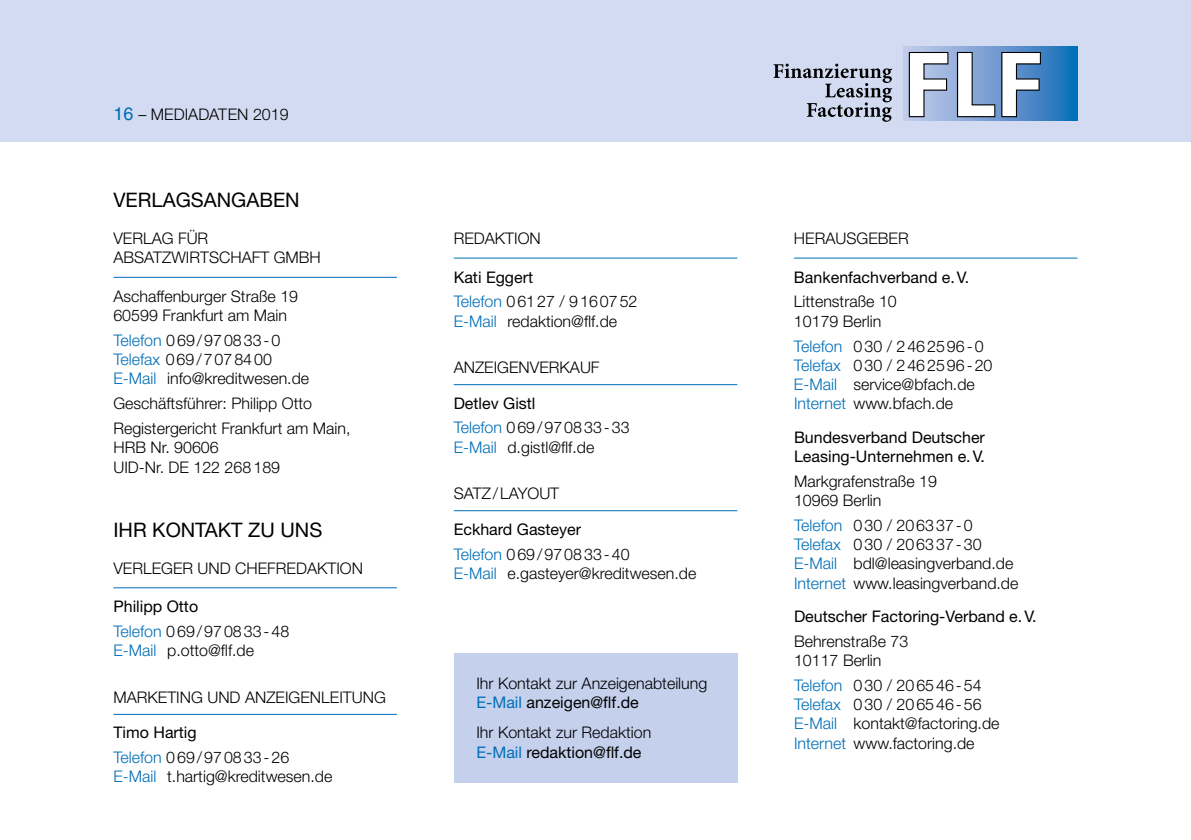
<style>
.page{position:relative;width:1191px;height:840px;background:#fff}
.page>*{position:absolute;margin:0;border:0;box-sizing:border-box;transform-origin:0 0}
.t1{font:20px "Helvetica Neue";color:#000}
.t2{font:300 16px/19.2px "Helvetica Neue";color:#000}
.t3{font:16px/24.8px "Helvetica Neue";color:#000}
.s1{font-family:"Helvetica";font-weight:400;font-size:18px;color:#006eb7}
.s2{color:#006eb7}
.s3{font-weight:400}
.s4{font-weight:300;color:#006eb7}
.s5{font-weight:300}
.s6{font-weight:400;color:#006eb7}
</style>
<div class="page">
<div style="left:0;top:0;width:1191px;height:142px;background:#d2dbf1"></div>
<svg style="left:903px;top:47px;width:174px;height:74px;background:#448ac7"></svg>
<svg style="left:773px;top:64px;width:119px;height:58px"></svg>
<svg style="left:907px;top:51px;width:135px;height:67px;background:#a9bbd3"></svg>
<hr style="left:113px;top:277px;width:284px;height:1px;background:#006eb7">
<hr style="left:113px;top:713px;width:284px;height:1px;background:#006eb7">
<hr style="left:113px;top:587px;width:284px;height:1px;background:#006eb7">
<hr style="left:454px;top:384px;width:283px;height:1px;background:#006eb7">
<hr style="left:454px;top:510px;width:283px;height:1px;background:#006eb7">
<hr style="left:454px;top:257px;width:283px;height:1px;background:#006eb7">
<div style="left:454px;top:653px;width:283px;height:129px;background:#c4d0ec"></div>
<hr style="left:794px;top:257px;width:283px;height:1px;background:#006eb7">
<p class="t2" style="left:113px;top:105px;width:177px"><span class="s1">16</span> – MEDIADATEN 2019</p>
<p class="t1" style="left:113px;top:188px;width:188px">VERLAGSANGABEN</p>
<p class="t2" style="left:113px;top:228px;width:209px">VERLAG FÜR<br>ABSATZWIRTSCHAFT GMBH</p>
<p class="t2" style="left:113px;top:286px;width:186px">Aschaffenburger Straße 19<br>60599 Frankfurt am Main</p>
<p class="t2" style="left:113px;top:330px;width:197px"><span class="s2">Telefon</span> 069/970833-0<br><span class="s2">Telefax</span> 069/7078400<br><span class="s2">E-Mail</span> info@kreditwesen.de</p>
<p class="t2" style="left:113px;top:390px;width:239px;line-height:24.8px">Geschäftsführer: Philipp Otto<br>Registergericht Frankfurt am Main,</p>
<p class="t2" style="left:113px;top:437px;width:168px">HRB Nr. 90606<br>UID-Nr. DE 122 268 189</p>
<p class="t1" style="left:113px;top:517px;width:210px">IHR KONTAKT ZU UNS</p>
<p class="t2" style="left:113px;top:557px;width:251px">VERLEGER UND CHEFREDAKTION</p>
<p class="t2" style="left:113px;top:593px;width:177px;line-height:24.8px"><span class="s3">Philipp Otto<br></span><span class="s2">Telefon</span> 069/970833-48</p>
<p class="t2" style="left:113px;top:640px;width:142px"><span class="s2">E-Mail</span> p.otto@flf.de</p>
<p class="t2" style="left:113px;top:687px;width:274px">MARKETING UND ANZEIGENLEITUNG</p>
<p class="t2" style="left:113px;top:719px;width:177px;line-height:24.8px"><span class="s3">Timo Hartig<br></span><span class="s2">Telefon</span> 069/970833-26</p>
<p class="t2" style="left:113px;top:766px;width:220px"><span class="s2">E-Mail</span> t.hartig@kreditwesen.de</p>
<p class="t2" style="left:454px;top:228px;width:89px">REDAKTION</p>
<p class="t2" style="left:454px;top:264px;width:185px;line-height:24.8px"><span class="s3">Kati Eggert<br></span><span class="s2">Telefon</span> 06127 / 9160752</p>
<p class="t2" style="left:454px;top:311px;width:165px"><span class="s2">E-Mail</span> redaktion@flf.de</p>
<p class="t2" style="left:454px;top:357px;width:147px">ANZEIGENVERKAUF</p>
<p class="t2" style="left:454px;top:390px;width:177px;line-height:24.8px"><span class="s3">Detlev Gistl<br></span><span class="s2">Telefon</span> 069/970833-33</p>
<p class="t2" style="left:454px;top:437px;width:142px"><span class="s2">E-Mail</span> d.gistl@flf.de</p>
<p class="t2" style="left:454px;top:483px;width:107px">SATZ/LAYOUT</p>
<p class="t3" style="left:454px;top:516px;width:177px">Eckhard Gasteyer<br><span class="s4">Telefon</span> <span class="s5">069/970833-40</span></p>
<p class="t2" style="left:454px;top:562px;width:244px"><span class="s2">E-Mail</span> e.gasteyer@kreditwesen.de</p>
<p class="t2" style="left:476px;top:672px;width:232px">Ihr Kontakt zur Anzeigenabteilung<br><span class="s6">E-Mail</span> <span class="s3">anzeigen@flf.de</span></p>
<p class="t2" style="left:476px;top:722px;width:176px">Ihr Kontakt zur Redaktion<br><span class="s6">E-Mail</span> <span class="s3">redaktion@flf.de</span></p>
<p class="t2" style="left:794px;top:228px;width:116px">HERAUSGEBER</p>
<p class="t3" style="left:794px;top:264px;width:177px">Bankenfachverband e.V.</p>
<p class="t2" style="left:794px;top:291px;width:104px">Littenstraße 10<br>10179 Berlin</p>
<p class="t2" style="left:794px;top:336px;width:200px"><span class="s2">Telefon</span> 030 / 2462596-0<br><span class="s2">Telefax</span> 030 / 2462596-20<br><span class="s2">E-Mail</span> service@bfach.de<br><span class="s2">Internet</span> www.bfach.de</p>
<p class="t3" style="left:794px;top:427px;width:192px;line-height:19.2px">Bundesverband Deutscher<br>Leasing-Unternehmen e.V.</p>
<p class="t2" style="left:794px;top:471px;width:144px">Markgrafenstraße 19<br>10969 Berlin</p>
<p class="t2" style="left:794px;top:515px;width:226px"><span class="s2">Telefon</span> 030 / 206337-0<br><span class="s2">Telefax</span> 030 / 206337-30<br><span class="s2">E-Mail</span> bdl@leasingverband.de<br><span class="s2">Internet</span> www.leasingverband.de</p>
<p class="t3" style="left:794px;top:603px;width:244px">Deutscher Factoring-Verband e.V.</p>
<p class="t2" style="left:794px;top:630px;width:116px">Behrenstraße 73<br>10117 Berlin</p>
<p class="t2" style="left:794px;top:675px;width:207px"><span class="s2">Telefon</span> 030 / 206546-54<br><span class="s2">Telefax</span> 030 / 206546-56<br><span class="s2">E-Mail</span> kontakt@factoring.de<br><span class="s2">Internet</span> www.factoring.de</p>
</div>
